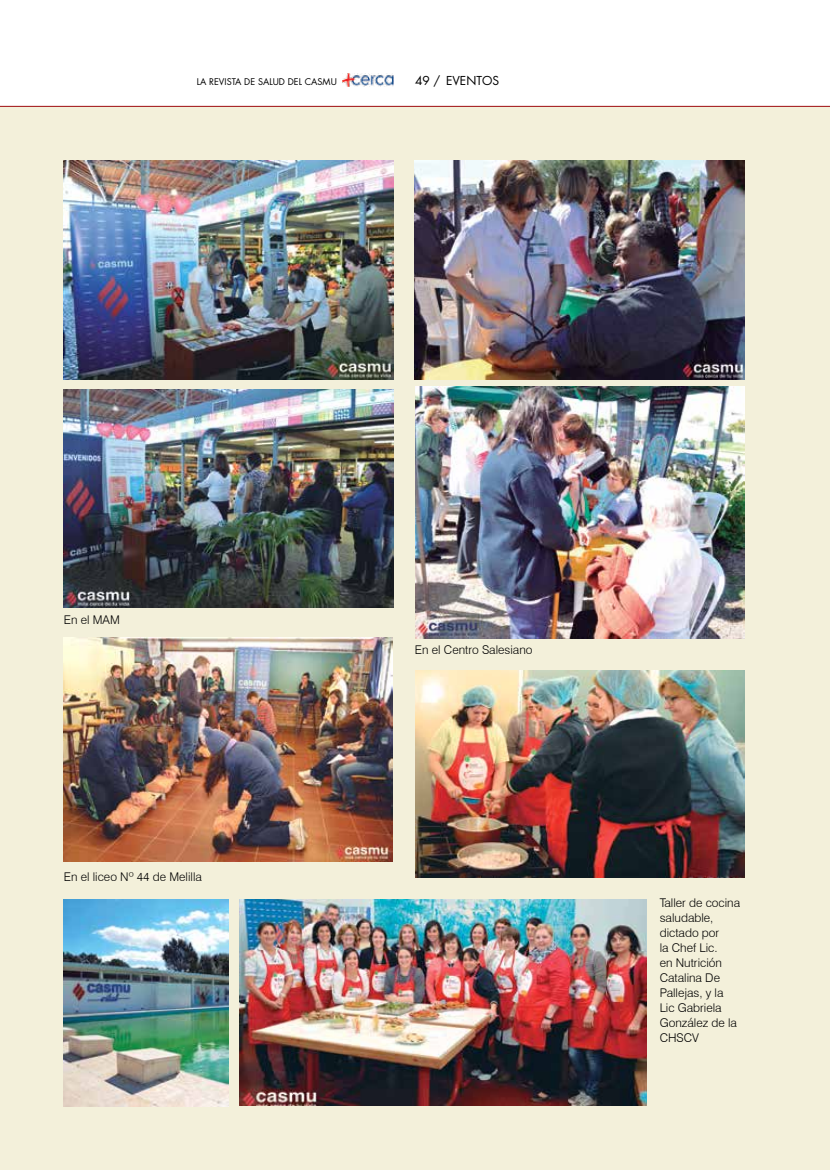
<style>
.page{position:relative;width:830px;height:1170px;background:#fff}
.page>*{position:absolute;margin:0;border:0;box-sizing:border-box;transform-origin:0 0}
.t1{font:300 12px/15px "Swiss 721 BT";color:#000}
.t2{font:12px "Futura Std";color:#000}
.t3{font:9px "Futura Std";color:#000}
</style>
<div class="page">
<img style="left:342px;top:74px;width:51px;height:12px">
<div style="left:0;top:106px;width:829px;height:1063px;background:#f3f0da"></div>
<hr style="left:0;top:106px;width:829px;height:1px;background:#9e0b0f">
<img style="left:64px;top:389px;width:329px;height:218px">
<img style="left:64px;top:161px;width:329px;height:218px">
<img style="left:64px;top:637px;width:328px;height:224px">
<img style="left:415px;top:161px;width:329px;height:218px">
<img style="left:415px;top:387px;width:329px;height:251px">
<img style="left:240px;top:899px;width:406px;height:205px">
<img style="left:415px;top:670px;width:329px;height:207px">
<img style="left:64px;top:899px;width:165px;height:207px">
<p class="t2" style="left:415px;top:73px;width:27px">49 /</p>
<p class="t3" style="left:197px;top:76px;width:141px">LA REVISTA DE SALUD DEL CASMU</p>
<p class="t2" style="left:446px;top:73px;width:55px">EVENTOS</p>
<p class="t1" style="left:64px;top:612px;width:57px">En el MAM</p>
<p class="t1" style="left:64px;top:869px;width:139px">En el liceo Nº 44 de Melilla</p>
<p class="t1" style="left:415px;top:642px;width:119px">En el Centro Salesiano</p>
<p class="t1" style="left:659px;top:894px;width:82px">Taller de cocina saludable, dictado por<br>la Chef Lic.<br>en Nutrición<br>Catalina De<br>Pallejas, y la<br>Lic Gabriela<br>González de la<br>CHSCV</p>
</div>
